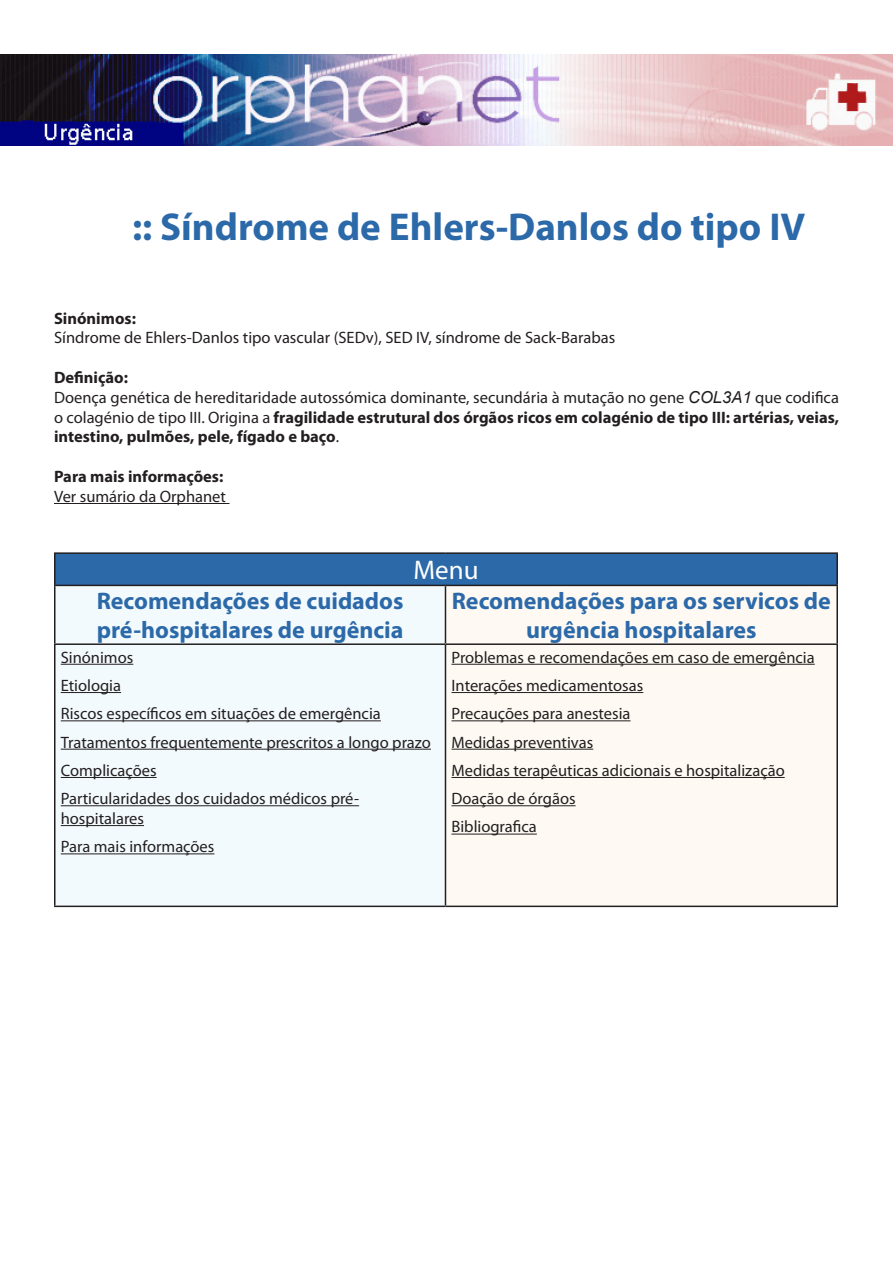
<style>
.page{position:relative;width:893px;height:1263px;background:#fff}
.page>*{position:absolute;margin:0;border:0;box-sizing:border-box;transform-origin:0 0}
.Titre_fiche{font:700 39px "Myriad Pro";color:#2c69a9}
.Titre_tableau{font:27px "Myriad Pro";color:#fff}
.Titre_section{font:700 24px/28.8px "Myriad Pro";color:#2c69a9}
.table_des_matières{font:16.5px/19.8px "Myriad Pro";color:#231f20;text-align:justify}
.t1{font:700 16.5px "Myriad Pro";color:#231f20}
.s1{font-family:"Arial";font-style:italic}
.s2{font-weight:700}
</style>
<div class="page">
<img style="left:0;top:54px;width:893px;height:92px">
<hr style="left:54px;top:503px;width:176px;height:1px;background:#231f20">
<div style="left:55px;top:553px;width:782px;height:32px;background:#2c69a9"></div>
<div style="left:56px;top:586px;width:389px;height:319px;background:#f3fafd"></div>
<div style="left:446px;top:586px;width:390px;height:319px;background:#fefaf3"></div>
<hr style="left:54px;top:552px;width:391px;height:2px;background:#231f20">
<hr style="left:54px;top:554px;width:2px;height:31px;background:#231f20">
<hr style="left:445px;top:552px;width:393px;height:2px;background:#231f20">
<hr style="left:836px;top:554px;width:2px;height:31px;background:#231f20">
<hr style="left:54px;top:585px;width:391px;height:1px;background:#231f20">
<hr style="left:54px;top:586px;width:2px;height:57px;background:#231f20">
<hr style="left:445px;top:585px;width:393px;height:1px;background:#231f20">
<hr style="left:445px;top:586px;width:1px;height:57px;background:#231f20">
<hr style="left:836px;top:586px;width:2px;height:57px;background:#231f20">
<hr style="left:54px;top:643px;width:391px;height:2px;background:#231f20">
<hr style="left:54px;top:645px;width:2px;height:260px;background:#231f20">
<hr style="left:445px;top:643px;width:393px;height:2px;background:#231f20">
<hr style="left:445px;top:645px;width:1px;height:260px;background:#231f20">
<hr style="left:836px;top:645px;width:2px;height:260px;background:#231f20">
<hr style="left:54px;top:905px;width:391px;height:2px;background:#231f20">
<hr style="left:445px;top:905px;width:393px;height:2px;background:#231f20">
<hr style="left:61px;top:664px;width:72px;height:1px;background:#231f20">
<hr style="left:61px;top:692px;width:60px;height:1px;background:#231f20">
<hr style="left:61px;top:720px;width:320px;height:1px;background:#231f20">
<hr style="left:61px;top:749px;width:370px;height:1px;background:#231f20">
<hr style="left:61px;top:777px;width:96px;height:1px;background:#231f20">
<hr style="left:61px;top:805px;width:298px;height:1px;background:#231f20">
<hr style="left:61px;top:825px;width:83px;height:1px;background:#231f20">
<hr style="left:61px;top:853px;width:153px;height:1px;background:#231f20">
<hr style="left:451px;top:664px;width:364px;height:1px;background:#231f20">
<hr style="left:451px;top:692px;width:192px;height:1px;background:#231f20">
<hr style="left:451px;top:720px;width:180px;height:1px;background:#231f20">
<hr style="left:451px;top:749px;width:142px;height:1px;background:#231f20">
<hr style="left:451px;top:777px;width:334px;height:1px;background:#231f20">
<hr style="left:451px;top:805px;width:125px;height:1px;background:#231f20">
<hr style="left:451px;top:834px;width:86px;height:1px;background:#231f20">
<p class="Titre_fiche" style="left:132px;top:201px;width:675px">:: Síndrome de Ehlers-Danlos do tipo IV</p>
<p class="t1" style="left:54px;top:307px;width:83px">Sinónimos:</p>
<p class="table_des_matières" style="left:54px;top:328px;width:563px">Síndrome de Ehlers-Danlos tipo vascular (SEDv), SED IV, síndrome de Sack-Barabas</p>
<p class="t1" style="left:54px;top:367px;width:76px">Definição:</p>
<p class="table_des_matières" style="left:54px;top:387px;width:786px">Doença genética de hereditaridade autossómica dominante, secundária à mutação no gene <span class="s1">COL3A1</span> que codifica o colagénio de tipo III. Origina a <span class="s2">fragilidade estrutural dos órgãos ricos em colagénio de tipo III: artérias, veias, intestino, pulmões, pele, fígado e baço</span>.</p>
<p class="t1" style="left:54px;top:466px;width:171px">Para mais informações:</p>
<p class="table_des_matières" style="left:54px;top:486px;width:174px">Ver sumário da Orphanet</p>
<p class="Titre_tableau" style="left:413px;top:554px;width:67px">Menu</p>
<p class="Titre_section" style="left:97px;top:586px;width:308px">Recomendações de cuidados pré-hospitalares de urgência</p>
<p class="Titre_section" style="left:452px;top:586px;width:381px;text-align:center">Recomendações para os servicos de urgência hospitalares</p>
<p class="table_des_matières" style="left:61px;top:647px;width:74px">Sinónimos</p>
<p class="table_des_matières" style="left:61px;top:675px;width:62px">Etiologia</p>
<p class="table_des_matières" style="left:61px;top:703px;width:322px">Riscos específicos em situações de emergência</p>
<p class="table_des_matières" style="left:61px;top:732px;width:372px">Tratamentos frequentemente prescritos a longo prazo</p>
<p class="table_des_matières" style="left:61px;top:760px;width:97px">Complicações</p>
<p class="table_des_matières" style="left:61px;top:788px;width:300px">Particularidades dos cuidados médicos pré&shy;hospitalares</p>
<p class="table_des_matières" style="left:61px;top:836px;width:155px">Para mais informações</p>
<p class="table_des_matières" style="left:451px;top:647px;width:365px">Problemas e recomendações em caso de emergência</p>
<p class="table_des_matières" style="left:451px;top:675px;width:193px">Interações medicamentosas</p>
<p class="table_des_matières" style="left:451px;top:703px;width:181px">Precauções para anestesia</p>
<p class="table_des_matières" style="left:451px;top:732px;width:143px">Medidas preventivas</p>
<p class="table_des_matières" style="left:451px;top:760px;width:335px">Medidas terapêuticas adicionais e hospitalização</p>
<p class="table_des_matières" style="left:451px;top:788px;width:126px">Doação de órgãos</p>
<p class="table_des_matières" style="left:451px;top:817px;width:87px">Bibliografica</p>
</div>
